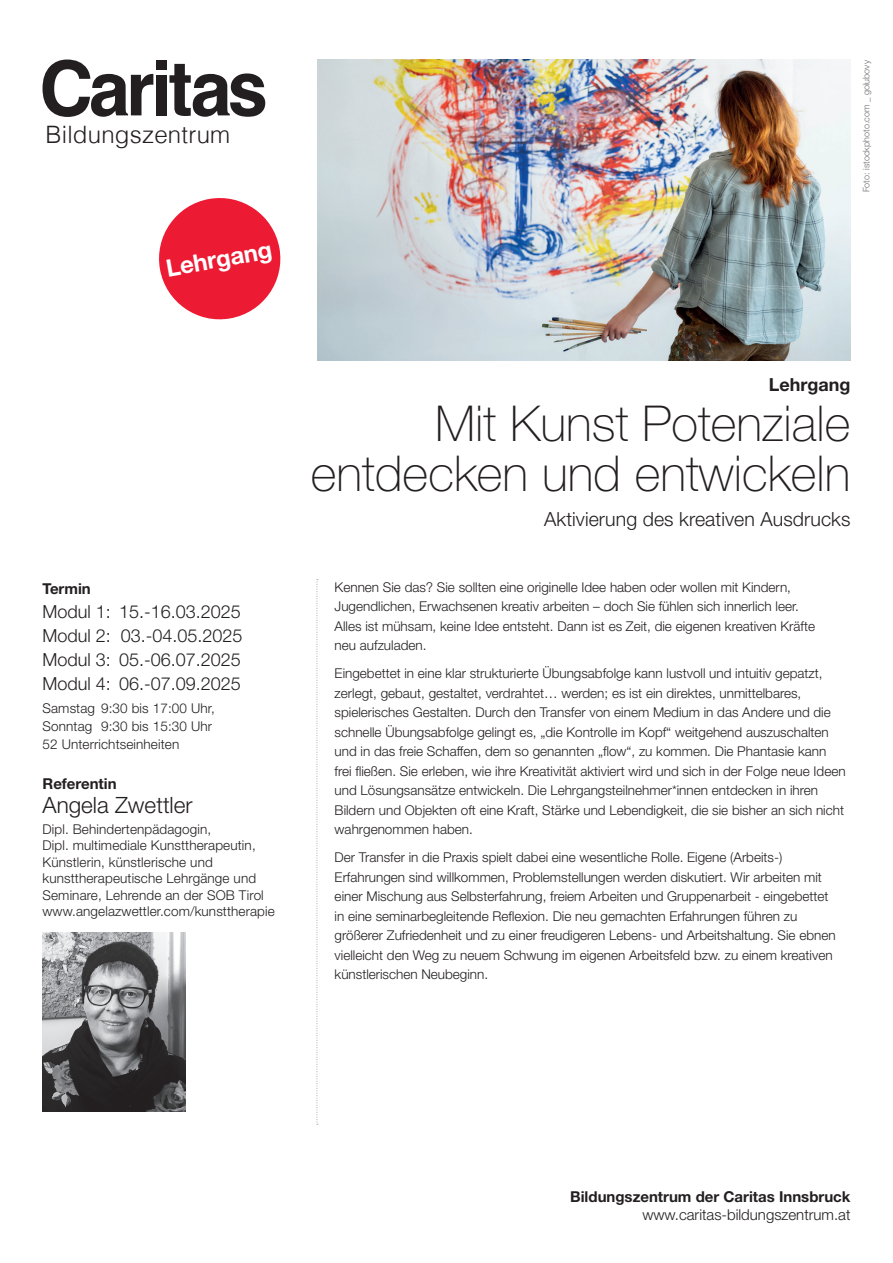
<style>
.page{position:relative;width:893px;height:1263px;background:#fff}
.page>*{position:absolute;margin:0;border:0;box-sizing:border-box;transform-origin:0 0}
.t1{font:100 49.5px/49.5px "Helvetica Neue LT Std";color:#231f20;text-align:right}
.t2{font:300 24px "Helveticafor Caritas";letter-spacing:.01em;color:#231f20}
.t3{font:700 24px "Helvetica Neue LT Std";color:#fff}
.t4{font:300 22.5px "Helvetica Neue LT Std";color:#231f20}
.t5{font:300 19.5px "Helvetica Neue LT Std";letter-spacing:.005em;color:#231f20}
.t6{font:300 18px/24px "Helvetica Neue LT Std";color:#231f20;text-align:justify}
.t7{font:700 18px "Helvetica Neue LT Std";color:#231f20}
.t8{font:700 15px "Helvetica Neue LT Std";color:#231f20}
.t9{font:300 15px "Helvetica Neue LT Std";color:#231f20}
.t10{font:300 13.5px/19.5px "Helvetica Neue LT Std";color:#231f20}
.t11{font:300 9px "Helvetica Neue LT Std";color:#6c6d70}
</style>
<div class="page">
<svg style="left:159px;top:198px;width:122px;height:122px"></svg>
<div style="left:156px;top:60px;width:11px;height:10px;background:#231f20"></div>
<div style="left:156px;top:75px;width:11px;height:40px;background:#231f20"></div>
<svg style="left:169px;top:64px;width:96px;height:53px"></svg>
<svg style="left:43px;top:60px;width:110px;height:57px"></svg>
<img style="left:43px;top:932px;width:143px;height:179px">
<img style="left:317px;top:60px;width:533px;height:300px">
<svg style="left:316px;top:579px;width:2px;height:546px"></svg>
<h2 class="t2" style="left:46px;top:120px;width:186px">Bildungszentrum</h2>
<h2 class="t3" style="left:164px;top:253px;width:109px;rotate:-10deg">Lehrgang</h2>
<p class="t11" style="left:861px;top:192px;width:134px;rotate:-90deg">Foto: istockphoto.com _ golubovy</p>
<p class="t8" style="left:43px;top:580px;width:50px">Termin</p>
<h3 class="t6" style="left:43px;top:599px;width:202px">Modul 1: 15.-16.03.2025<br>Modul 2: 03.-04.05.2025<br>Modul 3: 05.-06.07.2025<br>Modul 4: 06.-07.09.2025</h3>
<p class="t10" style="left:43px;top:698px;width:174px;line-height:18px">Samstag 9:30 bis 17:00 Uhr,<br>Sonntag 9:30 bis 15:30 Uhr<br>52 Unterrichtseinheiten</p>
<p class="t8" style="left:43px;top:774px;width:76px">Referentin</p>
<h3 class="t4" style="left:43px;top:791px;width:152px">Angela Zwettler</h3>
<p class="t10" style="left:43px;top:820px;width:234px;line-height:16.5px">Dipl. Behindertenpädagogin,<br>Dipl. multimediale Kunsttherapeutin, Künstlerin, künstlerische und kunsttherapeutische Lehrgänge und Seminare, Lehrende an der SOB Tirol www.angelazwettler.com/kunsttherapie</p>
<h3 class="t7" style="left:769px;top:373px;width:83px">Lehrgang</h3>
<h1 class="t1" style="left:311px;top:399px;width:541px">Mit Kunst Potenziale entdecken und entwickeln</h1>
<h3 class="t5" style="left:544px;top:507px;width:308px">Aktivierung des kreativen Ausdrucks</h3>
<p class="t10" style="left:335px;top:577px;width:482px">Kennen Sie das? Sie sollten eine originelle Idee haben oder wollen mit Kindern, Jugendlichen, Erwachsenen kreativ arbeiten – doch Sie fühlen sich innerlich leer.<br>Alles ist mühsam, keine Idee entsteht. Dann ist es Zeit, die eigenen kreativen Kräfte neu aufzuladen.</p>
<p class="t10" style="left:335px;top:663px;width:512px">Eingebettet in eine klar strukturierte Übungsabfolge kann lustvoll und intuitiv gepatzt, zerlegt, gebaut, gestaltet, verdrahtet… werden; es ist ein direktes, unmittelbares, spielerisches Gestalten. Durch den Transfer von einem Medium in das Andere und die schnelle Übungsabfolge gelingt es, „die Kontrolle im Kopf“ weitgehend auszuschalten und in das freie Schaffen, dem so genannten „flow“, zu kommen. Die Phantasie kann frei fließen. Sie erleben, wie ihre Kreativität aktiviert wird und sich in der Folge neue Ideen und Lösungsansätze entwickeln. Die Lehrgangsteilnehmer*innen entdecken in ihren Bildern und Objekten oft eine Kraft, Stärke und Lebendigkeit, die sie bisher an sich nicht wahrgenommen haben.</p>
<p class="t10" style="left:335px;top:847px;width:502px">Der Transfer in die Praxis spielt dabei eine wesentliche Rolle. Eigene (Arbeits-)<br>Erfahrungen sind willkommen, Problemstellungen werden diskutiert. Wir arbeiten mit einer Mischung aus Selbsterfahrung, freiem Arbeiten und Gruppenarbeit - eingebettet in eine seminarbegleitende Reflexion. Die neu gemachten Erfahrungen führen zu größerer Zufriedenheit und zu einer freudigeren Lebens- und Arbeitshaltung. Sie ebnen vielleicht den Weg zu neuem Schwung im eigenen Arbeitsfeld bzw. zu einem kreativen künstlerischen Neubeginn.</p>
<p class="t8" style="left:570px;top:1188px;width:282px">Bildungszentrum der Caritas Innsbruck</p>
<p class="t9" style="left:642px;top:1206px;width:210px">www.caritas-bildungszentrum.at</p>
</div>
